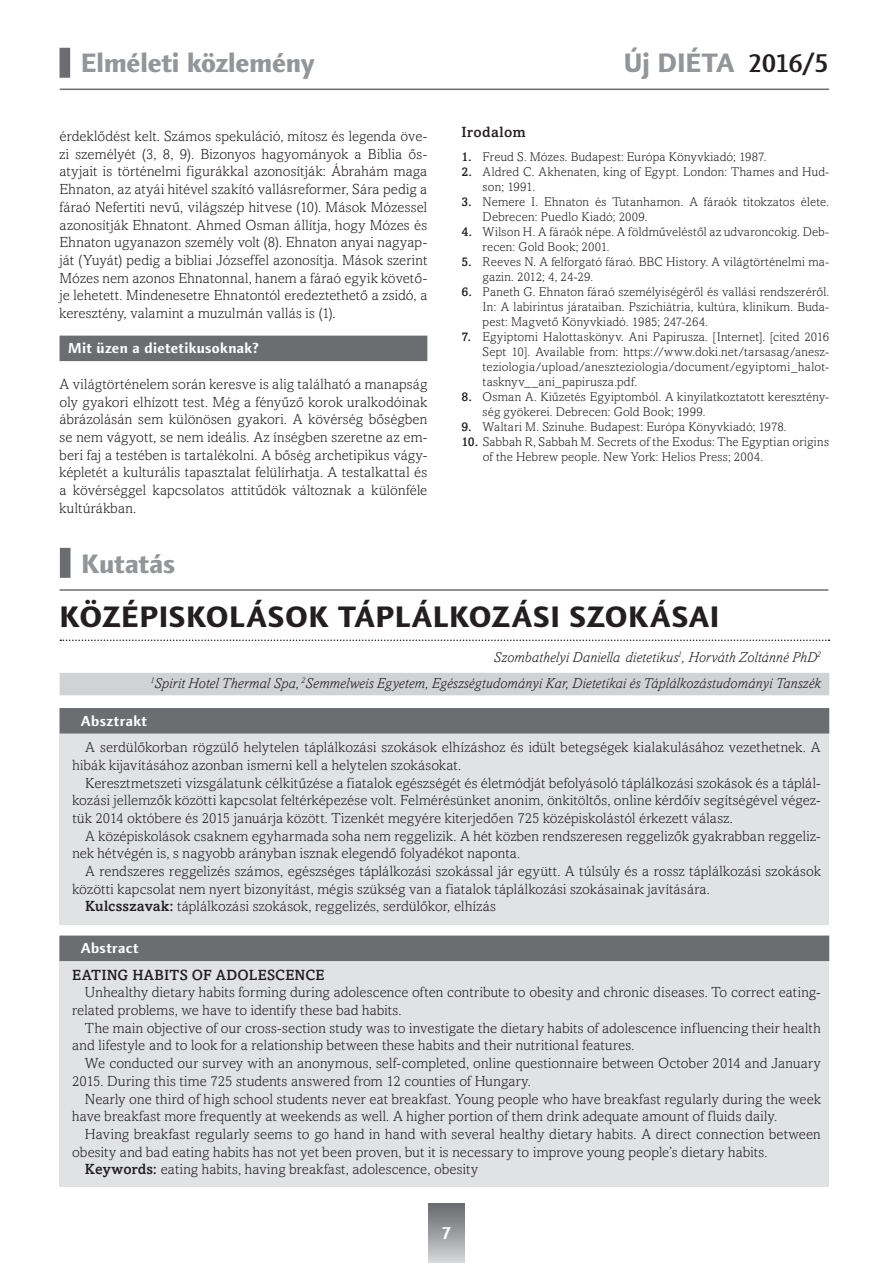
<style>
.page{position:relative;width:893px;height:1263px;background:#fff}
.page>*{position:absolute;margin:0;border:0;box-sizing:border-box;transform-origin:0 0}
.t1{font:800 30px "Finnegan";letter-spacing:.02em;color:#231f20}
.t2{font:800 27px "Finnegan";letter-spacing:-.005em;color:#939598}
.t3{font:700 18px "Finnegan";color:#fff}
.t4{font:300 14.7px/17.7px "Amasis";letter-spacing:.01em;color:#231f20}
.t5{font:italic 300 14.7px/26.2px "Amasis";letter-spacing:.01em;color:#231f20;text-align:right}
.t6{font:700 14.7px "Finnegan";letter-spacing:.03em;color:#fff}
.t7{font:500 14.7px "Amasis";letter-spacing:.02em;color:#231f20}
.t8{font:300 12.75px/15px "Amasis";letter-spacing:.015em;color:#231f20}
.s1{font-weight:500;color:#231f20}
.s2{font-weight:500}
</style>
<div class="page">
<div style="left:428px;top:1203px;width:37px;height:60px;background:linear-gradient(to bottom,#65676b,#d4d5d7)"></div>
<hr style="left:60px;top:89px;width:769px;height:1px;background:#6c6d70">
<div style="left:60px;top:48px;width:10px;height:30px;background:#6c6d70"></div>
<div style="left:60px;top:336px;width:367px;height:25px;background:#6c6d70"></div>
<div style="left:60px;top:548px;width:11px;height:30px;background:#6c6d70"></div>
<hr style="left:60px;top:589px;width:768px;height:2px;background:#6c6d70">
<svg style="left:60px;top:639px;width:769px;height:2px"></svg>
<div style="left:60px;top:673px;width:769px;height:22px;background:#d1d2d4"></div>
<div style="left:59px;top:935px;width:770px;height:251px;background:#e1e2e4"></div>
<div style="left:59px;top:935px;width:770px;height:26px;background:#6c6d70"></div>
<div style="left:60px;top:708px;width:769px;height:217px;background:#e1e2e4"></div>
<div style="left:60px;top:708px;width:769px;height:25px;background:#6c6d70"></div>
<h2 class="t2" style="left:81px;top:47px;width:235px">Elméleti közlemény</h2>
<h2 class="t2" style="left:624px;top:47px;width:207px">Új DIÉTA <span class="s1">2016/5</span></h2>
<p class="t4" style="left:60px;top:127px;width:369px;text-align:justify">érdeklődést kelt. Számos spekuláció, mítosz és legenda öve&shy;zi személyét (3, 8, 9). Bizonyos hagyományok a Biblia ős&shy;atyjait is történelmi figurákkal azonosítják: Ábrahám maga Ehnaton, az atyái hitével szakító vallásreformer, Sára pedig a fáraó Nefertiti nevű, világszép hitvese (10). Mások Mózessel azonosítják Ehnatont. Ahmed Osman állítja, hogy Mózes és Ehnaton ugyanazon személy volt (8). Ehnaton anyai nagyap&shy;ját (Yuyát) pedig a bibliai Józseffel azonosítja. Mások szerint Mózes nem azonos Ehnatonnal, hanem a fáraó egyik követő&shy;je lehetett. Mindenesetre Ehnatontól eredeztethető a zsidó, a keresztény, valamint a muzulmán vallás is (1).</p>
<p class="t6" style="left:68px;top:340px;width:192px">Mit üzen a dietetikusoknak?</p>
<p class="t4" style="left:60px;top:375px;width:369px;text-align:justify">A világtörténelem során keresve is alig található a manapság oly gyakori elhízott test. Még a fényűző korok uralkodóinak ábrázolásán sem különösen gyakori. A kövérség bőségben se nem vágyott, se nem ideális. Az ínségben szeretne az em&shy;beri faj a testében is tartalékolni. A bőség archetipikus vágy&shy;képletét a kulturális tapasztalat felülírhatja. A testalkattal és a kövérséggel kapcsolatos attitűdök változnak a különféle kultúrákban.</p>
<p class="t7" style="left:461px;top:123px;width:66px">Irodalom</p>
<p class="t8" style="left:461px;top:149px;width:306px"><span class="s2">1.</span> Freud S. Mózes. Budapest: Európa Könyvkiadó; 1987.</p>
<p class="t8" style="left:483px;top:164px;width:348px;text-indent:-21px"><span class="s2">2.</span> Aldred C. Akhenaten, king of Egypt. London: Thames and Hud&shy;son; 1991.</p>
<p class="t8" style="left:483px;top:194px;width:348px;text-indent:-21px"><span class="s2">3.</span> Nemere I. Ehnaton és Tutanhamon. A fáraók titokzatos élete.<br>Debrecen: Puedlo Kiadó; 2009.</p>
<p class="t8" style="left:483px;top:224px;width:348px;text-indent:-21px"><span class="s2">4.</span> Wilson H. A fáraók népe. A földműveléstől az udvaroncokig. Deb&shy;recen: Gold Book; 2001.</p>
<p class="t8" style="left:483px;top:254px;width:348px;text-indent:-21px"><span class="s2">5.</span> Reeves N. A felforgató fáraó. BBC History. A világtörténelmi ma&shy;gazin. 2012; 4, 24-29.</p>
<p class="t8" style="left:483px;top:284px;width:348px;text-align:justify;text-indent:-21px"><span class="s2">6.</span> Paneth G. Ehnaton fáraó személyiségéről és vallási rendszeréről.<br>In: A labirintus járataiban. Pszichiátria, kultúra, klinikum. Buda&shy;pest: Magvető Könyvkiadó. 1985; 247-264.</p>
<p class="t8" style="left:483px;top:329px;width:348px;text-align:justify;text-indent:-21px"><span class="s2">7.</span> Egyiptomi Halottaskönyv. Ani Papirusza. [Internet]. [cited 2016<br>Sept 10]. Available from: https://www.doki.net/tarsasag/anesz&shy;teziologia/upload/aneszteziologia/document/egyiptomi_halot&shy;tasknyv__ani_papirusza.pdf.</p>
<p class="t8" style="left:483px;top:389px;width:348px;text-indent:-21px"><span class="s2">8.</span> Osman A. Kiűzetés Egyiptomból. A kinyilatkoztatott keresztény&shy;ség gyökerei. Debrecen: Gold Book; 1999.</p>
<p class="t8" style="left:461px;top:419px;width:327px"><span class="s2">9.</span> Waltari M. Szinuhe. Budapest: Európa Könyvkiadó; 1978.</p>
<p class="t8" style="left:483px;top:434px;width:348px;text-indent:-21px"><span class="s2">10.</span> Sabbah R, Sabbah M. Secrets of the Exodus: The Egyptian origins of the Hebrew people. New York: Helios Press; 2004.</p>
<h2 class="t2" style="left:81px;top:547px;width:96px">Kutatás</h2>
<h1 class="t1" style="left:60px;top:598px;width:661px">KÖZÉPISKOLÁSOK TÁPLÁLKOZÁSI SZOKÁSAI</h1>
<p class="t5" style="left:150px;top:643px;width:672px">Szombathelyi Daniella dietetikus<sup>1</sup>, Horváth Zoltánné PhD<sup>2<br>1</sup>Spirit Hotel Thermal Spa, <sup>2</sup>Semmelweis Egyetem, Egészségtudományi Kar, Dietetikai és Táplálkozástudományi Tanszék</p>
<p class="t6" style="left:81px;top:712px;width:68px">Absztrakt</p>
<p class="t4" style="left:72px;top:738px;width:750px;text-indent:13px">A serdülőkorban rögzülő helytelen táplálkozási szokások elhízáshoz és idült betegségek kialakulásához vezethetnek. A hibák kijavításához azonban ismerni kell a helytelen szokásokat.</p>
<p class="t4" style="left:72px;top:773px;width:750px;text-align:justify;text-indent:13px">Keresztmetszeti vizsgálatunk célkitűzése a fiatalok egészségét és életmódját befolyásoló táplálkozási szokások és a táplál&shy;kozási jellemzők közötti kapcsolat feltérképezése volt. Felmérésünket anonim, önkitöltős, online kérdőív segítségével végez&shy;tük 2014 októbere és 2015 januárja között. Tizenkét megyére kiterjedően 725 középiskolástól érkezett válasz.</p>
<p class="t4" style="left:72px;top:827px;width:750px;text-indent:13px">A középiskolások csaknem egyharmada soha nem reggelizik. A hét közben rendszeresen reggelizők gyakrabban reggeliz&shy;nek hétvégén is, s nagyobb arányban isznak elegendő folyadékot naponta.</p>
<p class="t4" style="left:85px;top:862px;width:737px">A rendszeres reggelizés számos, egészséges táplálkozási szokással jár együtt. A túlsúly és a rossz táplálkozási szokások</p>
<p class="t4" style="left:72px;top:880px;width:639px">közötti kapcsolat nem nyert bizonyítást, mégis szükség van a fiatalok táplálkozási szokásainak javítására.</p>
<p class="t4" style="left:85px;top:897px;width:412px"><span class="s2">Kulcsszavak:</span> táplálkozási szokások, reggelizés, serdülőkor, elhízás</p>
<p class="t6" style="left:81px;top:939px;width:59px">Abstract</p>
<p class="t7" style="left:72px;top:966px;width:254px">EATING HABITS OF ADOLESCENCE</p>
<p class="t4" style="left:72px;top:983px;width:750px;text-indent:13px">Unhealthy dietary habits forming during adolescence often contribute to obesity and chronic diseases. To correct eating&shy;related problems, we have to identify these bad habits.</p>
<p class="t4" style="left:72px;top:1019px;width:750px;text-indent:13px">The main objective of our cross-section study was to investigate the dietary habits of adolescence influencing their health and lifestyle and to look for a relationship between these habits and their nutritional features.</p>
<p class="t4" style="left:72px;top:1054px;width:750px;text-indent:13px">We conducted our survey with an anonymous, self-completed, online questionnaire between October 2014 and January<br>2015. During this time 725 students answered from 12 counties of Hungary.</p>
<p class="t4" style="left:72px;top:1089px;width:750px;text-indent:13px">Nearly one third of high school students never eat breakfast. Young people who have breakfast regularly during the week have breakfast more frequently at weekends as well. A higher portion of them drink adequate amount of fluids daily.</p>
<p class="t4" style="left:85px;top:1125px;width:737px">Having breakfast regularly seems to go hand in hand with several healthy dietary habits. A direct connection between</p>
<p class="t4" style="left:72px;top:1143px;width:697px">obesity and bad eating habits has not yet been proven, but it is necessary to improve young people’s dietary habits.</p>
<p class="t4" style="left:85px;top:1160px;width:395px"><span class="s2">Keywords:</span> eating habits, having breakfast, adolescence, obesity</p>
<p class="t3" style="left:442px;top:1222px;width:11px">7</p>
</div>
